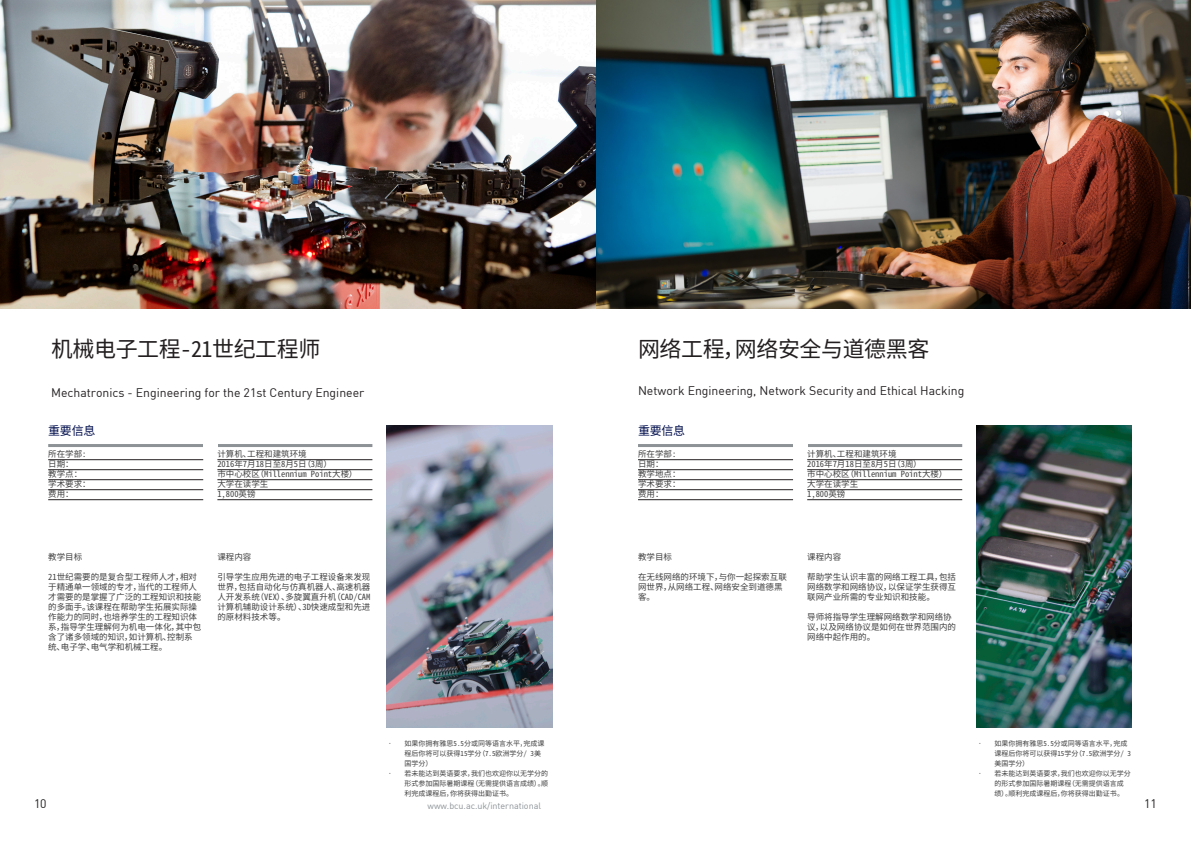
<style>
.page{position:relative;width:1191px;height:842px;background:#fff}
.page>*{position:absolute;margin:0;border:0;box-sizing:border-box;transform-origin:0 0}
.t1{font:22px "Noto Sans Mono CJ Ksc";letter-spacing:-.02em;color:#231f20}
.t2{font:12.2px "DIN Bek";color:#231f20}
.t3{font:12px "Noto Sans Mono CJ Ksc";letter-spacing:-.02em;color:#000e4c}
.t4{font:9px "DIN Bek";letter-spacing:-.005em;color:#8c9296}
.Body_copy{font:8.5px/10px "Noto Sans Mono CJ Ksc";color:#3e3e3f}
.t5{font:7px/10px "Noto Sans Mono CJ Ksc";color:#3e3e3f}
</style>
<div class="page">
<img style="left:595px;top:0;width:596px;height:308px">
<img style="left:976px;top:426px;width:155px;height:301px">
<hr style="left:638px;top:444px;width:324px;height:3px;background:#8c9296">
<hr style="left:638px;top:459px;width:155px;height:1px;background:#231f20">
<hr style="left:638px;top:469px;width:155px;height:1px;background:#231f20">
<hr style="left:638px;top:479px;width:155px;height:1px;background:#231f20">
<hr style="left:638px;top:489px;width:155px;height:1px;background:#231f20">
<hr style="left:638px;top:499px;width:155px;height:1px;background:#231f20">
<hr style="left:807px;top:459px;width:155px;height:1px;background:#231f20">
<hr style="left:807px;top:469px;width:155px;height:1px;background:#231f20">
<hr style="left:807px;top:479px;width:155px;height:1px;background:#231f20">
<hr style="left:807px;top:489px;width:155px;height:1px;background:#231f20">
<hr style="left:807px;top:499px;width:155px;height:1px;background:#231f20">
<div style="left:793px;top:439px;width:14px;height:13px;background:#fff"></div>
<hr style="left:48px;top:444px;width:324px;height:3px;background:#8c9296">
<hr style="left:48px;top:459px;width:155px;height:1px;background:#231f20">
<hr style="left:48px;top:469px;width:155px;height:1px;background:#231f20">
<hr style="left:48px;top:479px;width:155px;height:1px;background:#231f20">
<hr style="left:48px;top:489px;width:155px;height:1px;background:#231f20">
<hr style="left:48px;top:499px;width:155px;height:1px;background:#231f20">
<hr style="left:217px;top:459px;width:155px;height:1px;background:#231f20">
<hr style="left:217px;top:469px;width:155px;height:1px;background:#231f20">
<hr style="left:217px;top:479px;width:155px;height:1px;background:#231f20">
<hr style="left:217px;top:489px;width:155px;height:1px;background:#231f20">
<hr style="left:217px;top:499px;width:155px;height:1px;background:#231f20">
<div style="left:203px;top:439px;width:14px;height:13px;background:#fff"></div>
<img style="left:0;top:0;width:595px;height:308px">
<img style="left:386px;top:426px;width:167px;height:301px">
<p class="t1" style="left:51px;top:336px;width:271px">机械电子工程-21世纪工程师</p>
<p class="t2" style="left:51px;top:385px;width:315px">Mechatronics - Engineering for the 21st Century Engineer</p>
<p class="t3" style="left:48px;top:424px;width:49px">重要信息</p>
<p class="Body_copy" style="left:48px;top:449px;width:40px">所在学部:</p>
<p class="Body_copy" style="left:48px;top:459px;width:27px">日期：</p>
<p class="Body_copy" style="left:48px;top:469px;width:35px">教学点：</p>
<p class="Body_copy" style="left:48px;top:479px;width:44px">学术要求：</p>
<p class="Body_copy" style="left:48px;top:489px;width:27px">费用：</p>
<p class="Body_copy" style="left:217px;top:449px;width:91px">计算机、工程和建筑环境</p>
<p class="Body_copy" style="left:217px;top:459px;width:116px">2016年7月18日至8月5日（3周）</p>
<p class="Body_copy" style="left:217px;top:469px;width:141px">市中心校区（Millennium Point大楼）</p>
<p class="Body_copy" style="left:217px;top:479px;width:53px">大学在读学生</p>
<p class="Body_copy" style="left:217px;top:489px;width:40px">1,800英镑</p>
<p class="Body_copy" style="left:48px;top:552px;width:35px">教学目标</p>
<p class="Body_copy" style="left:48px;top:572px;width:154px">21世纪需要的是复合型工程师人才，相对于精通单一领域的专才，当代的工程师人才需要的是掌握了广泛的工程知识和技能的多面手。该课程在帮助学生拓展实际操作能力的同时，也培养学生的工程知识体系，指导学生理解何为机电一体化，其中包含了诸多领域的知识，如计算机、控制系统、电子学、电气学和机械工程。</p>
<p class="Body_copy" style="left:217px;top:552px;width:35px">课程内容</p>
<p class="Body_copy" style="left:217px;top:572px;width:155px;text-align:justify">引导学生应用先进的电子工程设备来发现世界，包括自动化与仿真机器人、高速机器人开发系统（VEX）、多旋翼直升机（CAD/CAM计算机辅助设计系统）、3D快速成型和先进的原材料技术等。</p>
<p class="t5" style="left:404px;top:738px;width:141px;text-indent:-18px">• 如果你拥有雅思5.5分或同等语言水平，完成课程后你将可以获得15学分（7.5欧洲学分/ 3美国学分）</p>
<p class="t5" style="left:404px;top:768px;width:145px;text-align:justify;text-indent:-18px">• 若未能达到英语要求，我们也欢迎你以无学分的形式参加国际暑期课程（无需提供语言成绩）。顺利完成课程后，你将获得出勤证书。</p>
<p class="t1" style="left:638px;top:336px;width:293px">网络工程，网络安全与道德黑客</p>
<p class="t2" style="left:638px;top:383px;width:328px">Network Engineering, Network Security and Ethical Hacking</p>
<p class="t3" style="left:638px;top:424px;width:49px">重要信息</p>
<p class="Body_copy" style="left:638px;top:449px;width:40px">所在学部:</p>
<p class="Body_copy" style="left:638px;top:459px;width:27px">日期：</p>
<p class="Body_copy" style="left:638px;top:469px;width:44px">教学地点：</p>
<p class="Body_copy" style="left:638px;top:479px;width:44px">学术要求：</p>
<p class="Body_copy" style="left:638px;top:489px;width:27px">费用：</p>
<p class="Body_copy" style="left:807px;top:449px;width:91px">计算机、工程和建筑环境</p>
<p class="Body_copy" style="left:807px;top:459px;width:116px">2016年7月18日至8月5日（3周）</p>
<p class="Body_copy" style="left:807px;top:469px;width:141px">市中心校区（Millennium Point大楼）</p>
<p class="Body_copy" style="left:807px;top:479px;width:52px">大学在读学生</p>
<p class="Body_copy" style="left:807px;top:489px;width:40px">1,800英镑</p>
<p class="Body_copy" style="left:638px;top:552px;width:35px">教学目标</p>
<p class="Body_copy" style="left:638px;top:572px;width:150px">在无线网络的环境下，与你一起探索互联网世界，从网络工程、网络安全到道德黑客。</p>
<p class="Body_copy" style="left:807px;top:552px;width:35px">课程内容</p>
<p class="Body_copy" style="left:807px;top:572px;width:150px;text-align:justify">帮助学生认识丰富的网络工程工具，包括网络数学和网络协议，以保证学生获得互联网产业所需的专业知识和技能。</p>
<p class="Body_copy" style="left:807px;top:612px;width:150px">导师将指导学生理解网络数学和网络协议，以及网络协议是如何在世界范围内的网络中起作用的。</p>
<p class="t5" style="left:994px;top:738px;width:138px;text-indent:-18px">• 如果你拥有雅思5.5分或同等语言水平，完成课程后你将可以获得15学分（7.5欧洲学分/ 3美国学分）</p>
<p class="t5" style="left:994px;top:768px;width:138px;text-indent:-18px">• 若未能达到英语要求，我们也欢迎你以无学分的形式参加国际暑期课程（无需提供语言成绩）。顺利完成课程后，你将获得出勤证书。</p>
<h2 class="t2" style="left:34px;top:796px;width:14px">10</h2>
<p class="t4" style="left:427px;top:800px;width:115px">www.bcu.ac.uk/international</p>
<h2 class="t2" style="left:1144px;top:796px;width:14px">11</h2>
</div>
